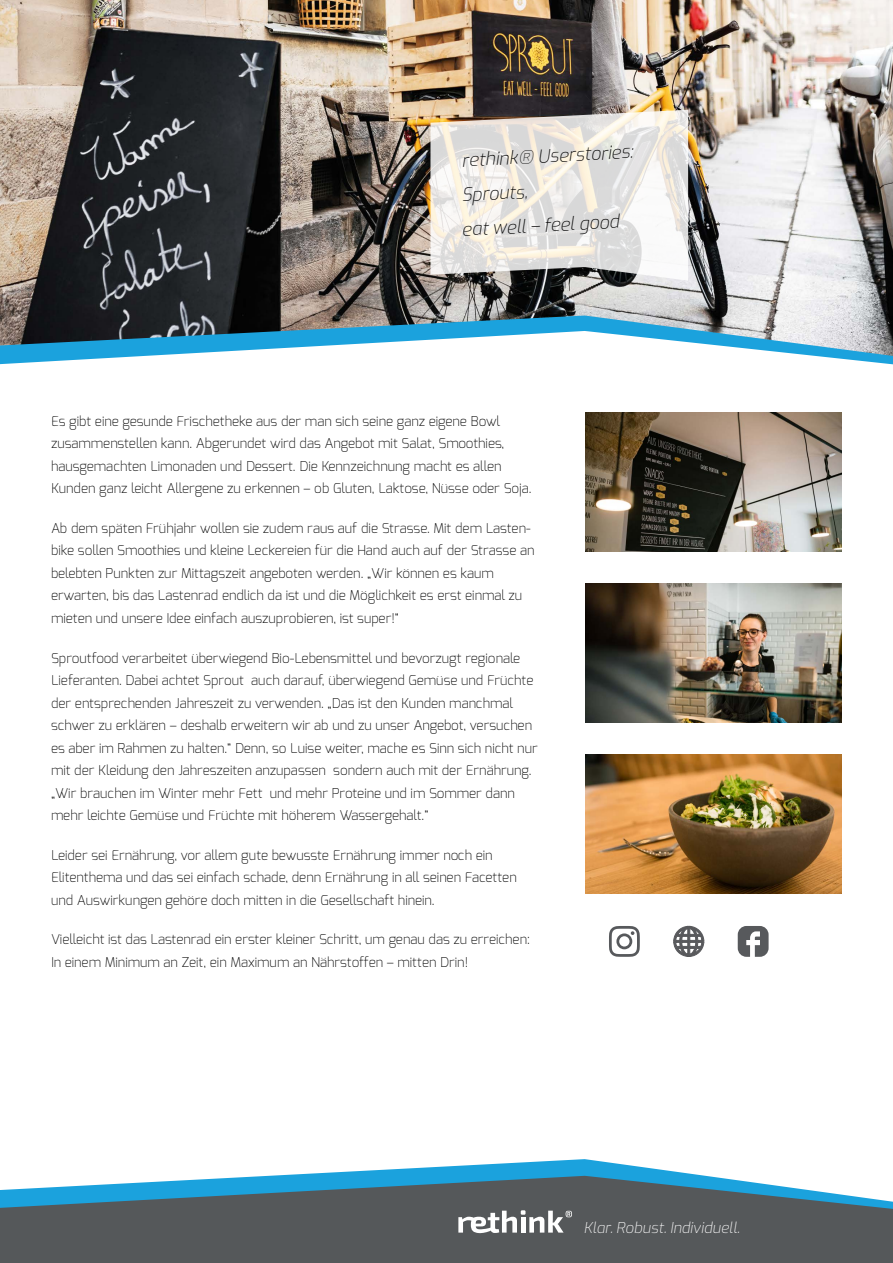
<style>
.page{position:relative;width:893px;height:1263px;background:#fff}
.page>*{position:absolute;margin:0;border:0;box-sizing:border-box;transform-origin:0 0}
.t1{font:italic 200 18.15px/34.5px "Exo";color:#000}
.t2{font:italic 200 15px "Exo";color:#fff}
.t3{font:200 13.5px/22.5px "Exo";color:#000}
.s1{font-size:18px}
</style>
<div class="page">
<svg style="left:266px;top:1159px;width:440px;height:17px"></svg>
<svg style="left:0;top:1176px;width:893px;height:87px;background:#576b74"></svg>
<svg style="left:458px;top:1210px;width:114px;height:23px"></svg>
<svg style="left:609px;top:926px;width:31px;height:31px"></svg>
<img style="left:585px;top:412px;width:256px;height:140px">
<img style="left:585px;top:583px;width:256px;height:140px">
<img style="left:585px;top:754px;width:256px;height:140px">
<img style="left:0;top:0;width:893px;height:315px">
<svg style="left:0;top:315px;width:893px;height:49px"></svg>
<svg style="left:430px;top:110px;width:258px;height:171px"></svg>
<svg style="left:673px;top:925px;width:32px;height:32px"></svg>
<svg style="left:738px;top:926px;width:31px;height:31px"></svg>
<h1 class="t1" style="left:457px;top:142px;width:177px;rotate:-3deg"><span class="s1">rethink®</span> Userstories:<br>Sprouts,<br>eat well – feel good</h1>
<p class="t3" style="left:51px;top:410px;width:482px">Es gibt eine gesunde Frischetheke aus der man sich seine ganz eigene Bowl zusammenstellen kann. Abgerundet wird das Angebot mit Salat, Smoothies, hausgemachten Limonaden und Dessert. Die Kennzeichnung macht es allen Kunden ganz leicht Allergene zu erkennen – ob Gluten, Laktose, Nüsse oder Soja.</p>
<p class="t3" style="left:51px;top:517px;width:485px">Ab dem späten Frühjahr wollen sie zudem raus auf die Strasse. Mit dem Lasten&shy;bike sollen Smoothies und kleine Leckereien für die Hand auch auf der Strasse an belebten Punkten zur Mittagszeit angeboten werden. „Wir können es kaum erwarten, bis das Lastenrad endlich da ist und die Möglichkeit es erst einmal zu mieten und unsere Idee einfach auszuprobieren, ist super!“</p>
<p class="t3" style="left:51px;top:646px;width:488px">Sproutfood verarbeitet überwiegend Bio-Lebensmittel und bevorzugt regionale Lieferanten. Dabei achtet Sprout auch darauf, überwiegend Gemüse und Früchte der entsprechenden Jahreszeit zu verwenden. „Das ist den Kunden manchmal schwer zu erklären – deshalb erweitern wir ab und zu unser Angebot, versuchen es aber im Rahmen zu halten.“ Denn, so Luise weiter, mache es Sinn sich nicht nur mit der Kleidung den Jahreszeiten anzupassen sondern auch mit der Ernährung. „Wir brauchen im Winter mehr Fett und mehr Proteine und im Sommer dann mehr leichte Gemüse und Früchte mit höherem Wassergehalt.“</p>
<p class="t3" style="left:51px;top:843px;width:467px">Leider sei Ernährung, vor allem gute bewusste Ernährung immer noch ein<br>Elitenthema und das sei einfach schade, denn Ernährung in all seinen Facetten und Auswirkungen gehöre doch mitten in die Gesellschaft hinein.</p>
<p class="t3" style="left:51px;top:928px;width:480px">Vielleicht ist das Lastenrad ein erster kleiner Schritt, um genau das zu erreichen:<br>In einem Minimum an Zeit, ein Maximum an Nährstoffen – mitten Drin!</p>
<p class="t2" style="left:584px;top:1216px;width:158px">Klar. Robust. Individuell.</p>
</div>
